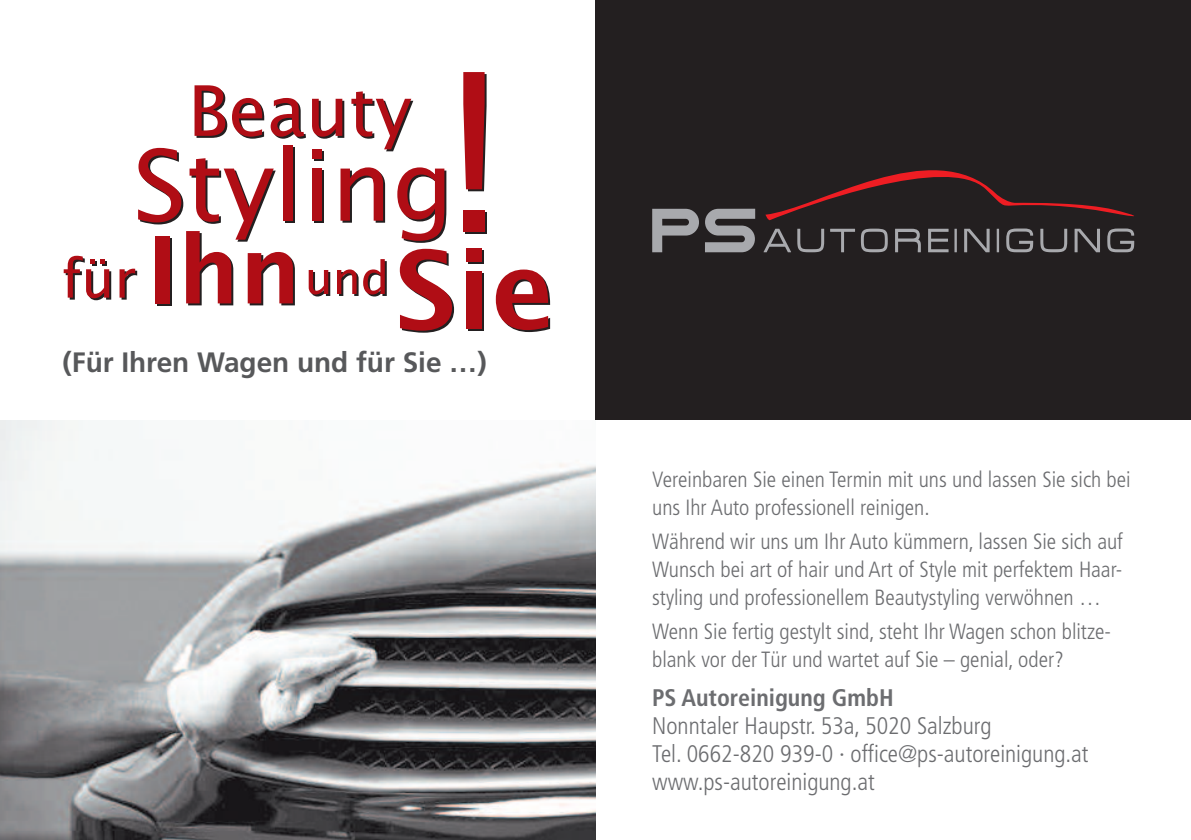
<style>
.page{position:relative;width:1191px;height:840px;background:#fff}
.page>*{position:absolute;margin:0;border:0;box-sizing:border-box;transform-origin:0 0}
.t1{font:700 28px "Frutiger";color:#57585a}
.t2{font:300 condensed 24px/28px "Frutiger";color:#6c6d70}
.t3{font:700 condensed 24px "Frutiger";color:#6c6d70}
.t4{font:300 condensed 22px/28px "Frutiger";color:#6c6d70}
</style>
<div class="page">
<div style="left:595px;top:0;width:596px;height:420px;background:#231f20"></div>
<img style="left:0;top:420px;width:595px;height:419px">
<svg style="left:765px;top:170px;width:369px;height:50px"></svg>
<svg style="left:763px;top:228px;width:371px;height:24px"></svg>
<svg style="left:652px;top:208px;width:103px;height:44px"></svg>
<svg style="left:465px;top:212px;width:21px;height:22px"></svg>
<div style="left:468px;top:273px;width:15px;height:57px;background:#b00d15"></div>
<div style="left:468px;top:250px;width:15px;height:13px;background:#b00d15"></div>
<div style="left:314px;top:170px;width:9px;height:52px;background:#b00d15"></div>
<svg style="left:314px;top:151px;width:9px;height:10px"></svg>
<div style="left:286px;top:147px;width:9px;height:75px;background:#231f20"></div>
<div style="left:463px;top:210px;width:21px;height:22px;background:#b00d15"></div>
<svg style="left:463px;top:72px;width:23px;height:119px;background:#aa2229"></svg>
<svg style="left:337px;top:259px;width:50px;height:37px"></svg>
<svg style="left:309px;top:270px;width:21px;height:26px"></svg>
<svg style="left:496px;top:269px;width:54px;height:63px"></svg>
<div style="left:466px;top:271px;width:15px;height:57px;background:#b00d15"></div>
<div style="left:466px;top:248px;width:15px;height:13px;background:#b00d15"></div>
<svg style="left:400px;top:249px;width:54px;height:83px"></svg>
<svg style="left:64px;top:255px;width:47px;height:45px"></svg>
<svg style="left:397px;top:167px;width:49px;height:76px"></svg>
<svg style="left:340px;top:167px;width:45px;height:55px"></svg>
<div style="left:312px;top:168px;width:9px;height:52px;background:#b00d15"></div>
<div style="left:312px;top:149px;width:9px;height:10px;background:#b00d15"></div>
<div style="left:284px;top:145px;width:9px;height:75px;background:#b00d15"></div>
<svg style="left:119px;top:148px;width:176px;height:157px"></svg>
<svg style="left:351px;top:91px;width:62px;height:60px"></svg>
<svg style="left:312px;top:99px;width:32px;height:40px"></svg>
<svg style="left:271px;top:98px;width:35px;height:41px"></svg>
<svg style="left:194px;top:85px;width:70px;height:54px"></svg>
<p class="t1" style="left:62px;top:351px;width:426px">(Für Ihren Wagen und für Sie …)</p>
<p class="t4" style="left:652px;top:467px;width:480px">Vereinbaren Sie einen Termin mit uns und lassen Sie sich bei uns Ihr Auto professionell reinigen.</p>
<p class="t4" style="left:652px;top:529px;width:472px;text-align:justify">Während wir uns um Ihr Auto kümmern, lassen Sie sich auf Wunsch bei art of hair und Art of Style mit perfektem Haar&shy;styling und professionellem Beautystyling verwöhnen …</p>
<p class="t4" style="left:652px;top:618px;width:460px">Wenn Sie fertig gestylt sind, steht Ihr Wagen schon blitze&shy;blank vor der Tür und wartet auf Sie – genial, oder?</p>
<p class="t3" style="left:652px;top:687px;width:243px">PS Autoreinigung GmbH</p>
<p class="t2" style="left:652px;top:713px;width:438px">Nonntaler Haupstr. 53a, 5020 Salzburg<br>Tel. 0662-820 939-0 · office@ps-autoreinigung.at www.ps-autoreinigung.at</p>
</div>
